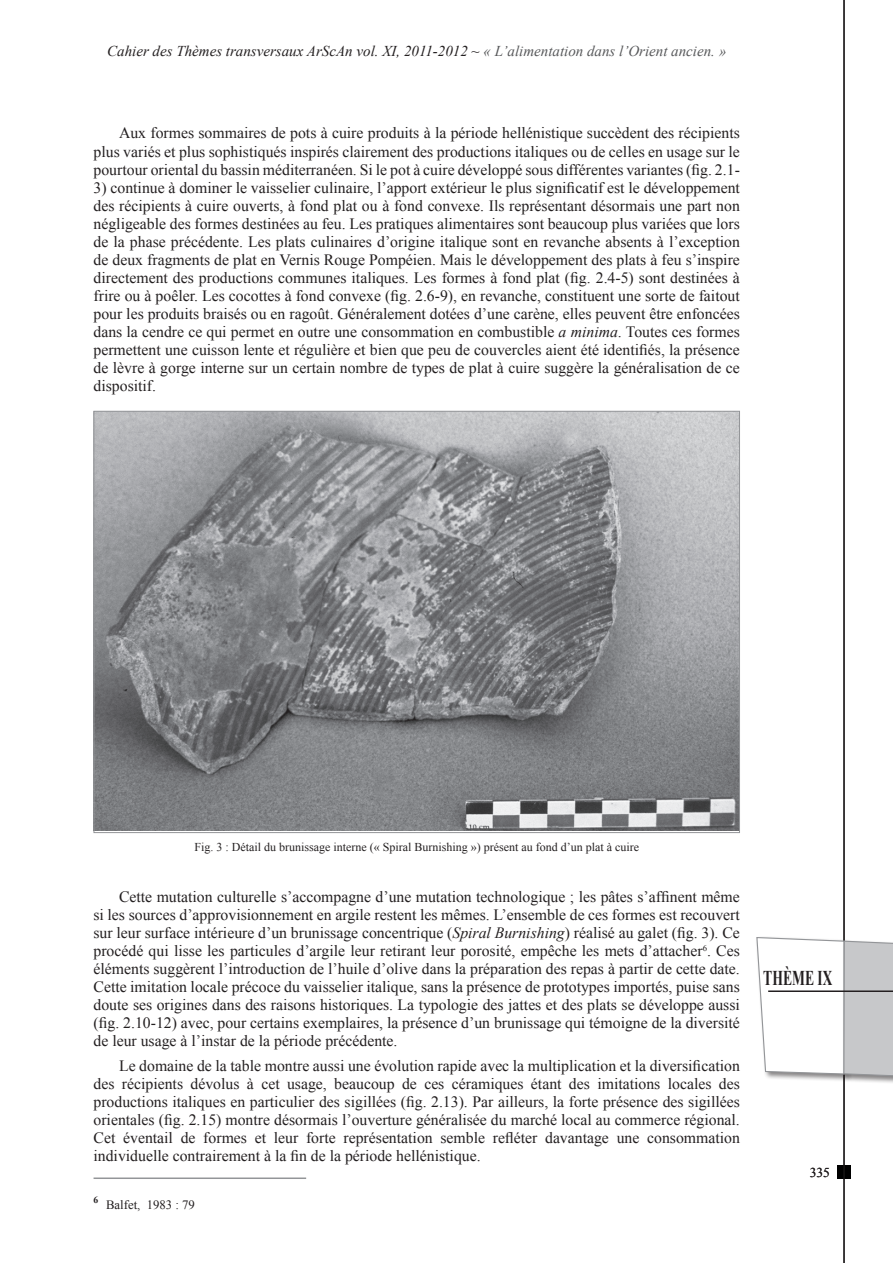
<style>
.page{position:relative;width:893px;height:1263px;background:#fff}
.page>*{position:absolute;margin:0;border:0;box-sizing:border-box;transform-origin:0 0}
.t1{font:700 21px "Times New Roman";color:#231f20;scale:.65 1}
.t2{font:15.75px/18px "Times New Roman";color:#231f20;text-align:justify}
.t3{font:italic 15px "Times New Roman";color:#231f20}
.t4{font:13.5px "Times New Roman";color:#231f20}
.t5{font:12.75px "Times New Roman";color:#231f20}
.t6{font:12px "Times New Roman";color:#231f20}
.s1{color:#57585a}
.s2{font-style:italic}
</style>
<div class="page">
<div style="left:837px;top:1165px;width:14px;height:13px;background:#000"></div>
<hr style="left:844px;top:0;width:1px;height:1263px;background:#231f20">
<div style="left:755px;top:936px;width:98px;height:146px;background:#231f20;opacity:.55"></div>
<div style="left:842px;top:940px;width:51px;height:144px;background:#231f20;opacity:.55"></div>
<svg style="left:756px;top:936px;width:137px;height:141px"></svg>
<hr style="left:768px;top:990px;width:125px;height:2px;background:#231f20">
<hr style="left:94px;top:1177px;width:212px;height:2px;background:#939598">
<img style="left:96px;top:413px;width:642px;height:417px">
<p class="t3" style="left:107px;top:41px;width:621px">Cahier des Thèmes transversaux ArScAn vol. XI, 2011-2012 ~ <span class="s1">« L’alimentation dans l’Orient ancien. »</span></p>
<p class="t2" style="left:94px;top:124px;width:648px;text-indent:26px">Aux formes sommaires de pots à cuire produits à la période hellénistique succèdent des récipients plus variés et plus sophistiqués inspirés clairement des productions italiques ou de celles en usage sur le pourtour oriental du bassin méditerranéen. Si le pot à cuire développé sous différentes variantes (fig. 2.1-</p>
<p class="t2" style="left:93px;top:178px;width:648px">3) continue à dominer le vaisselier culinaire, l’apport extérieur le plus significatif est le développement des récipients à cuire ouverts, à fond plat ou à fond convexe. Ils représentant désormais une part non négligeable des formes destinées au feu. Les pratiques alimentaires sont beaucoup plus variées que lors de la phase précédente. Les plats culinaires d’origine italique sont en revanche absents à l’exception de deux fragments de plat en Vernis Rouge Pompéien. Mais le développement des plats à feu s’inspire directement des productions communes italiques. Les formes à fond plat (fig. 2.4-5) sont destinées à frire ou à poêler. Les cocottes à fond convexe (fig. 2.6-9), en revanche, constituent une sorte de faitout pour les produits braisés ou en ragoût. Généralement dotées d’une carène, elles peuvent être enfoncées dans la cendre ce qui permet en outre une consommation en combustible <span class="s2">a minima</span>. Toutes ces formes permettent une cuisson lente et régulière et bien que peu de couvercles aient été identifiés, la présence de lèvre à gorge interne sur un certain nombre de types de plat à cuire suggère la généralisation de ce dispositif.</p>
<p class="t6" style="left:194px;top:839px;width:446px">Fig. 3 : Détail du brunissage interne (« Spiral Burnishing ») présent au fond d’un plat à cuire</p>
<p class="t2" style="left:93px;top:887px;width:648px;text-indent:26px">Cette mutation culturelle s’accompagne d’une mutation technologique ; les pâtes s’affinent même si les sources d’approvisionnement en argile restent les mêmes. L’ensemble de ces formes est recouvert sur leur surface intérieure d’un brunissage concentrique (<span class="s2">Spiral Burnishing</span>) réalisé au galet (fig. 3). Ce procédé qui lisse les particules d’argile leur retirant leur porosité, empêche les mets d’attacher<sup>6</sup>. Ces éléments suggèrent l’introduction de l’huile d’olive dans la préparation des repas à partir de cette date.<br>Cette imitation locale précoce du vaisselier italique, sans la présence de prototypes importés, puise sans doute ses origines dans des raisons historiques. La typologie des jattes et des plats se développe aussi (fig. 2.10-12) avec, pour certains exemplaires, la présence d’un brunissage qui témoigne de la diversité de leur usage à l’instar de la période précédente.</p>
<p class="t2" style="left:94px;top:1056px;width:648px;text-indent:26px">Le domaine de la table montre aussi une évolution rapide avec la multiplication et la diversification des récipients dévolus à cet usage, beaucoup de ces céramiques étant des imitations locales des productions italiques en particulier des sigillées (fig. 2.13). Par ailleurs, la forte présence des sigillées orientales (fig. 2.15) montre désormais l’ouverture généralisée du marché local au commerce régional.<br>Cet éventail de formes et leur forte représentation semble refléter davantage une consommation individuelle contrairement à la fin de la période hellénistique.</p>
<p class="t5" style="left:94px;top:1196px;width:103px"><sup>6</sup> Balfet, 1983 : 79</p>
<h1 class="t1" style="left:763px;top:964px;width:108px">THÈME IX</h1>
<p class="t4" style="left:810px;top:1163px;width:22px">335</p>
</div>
